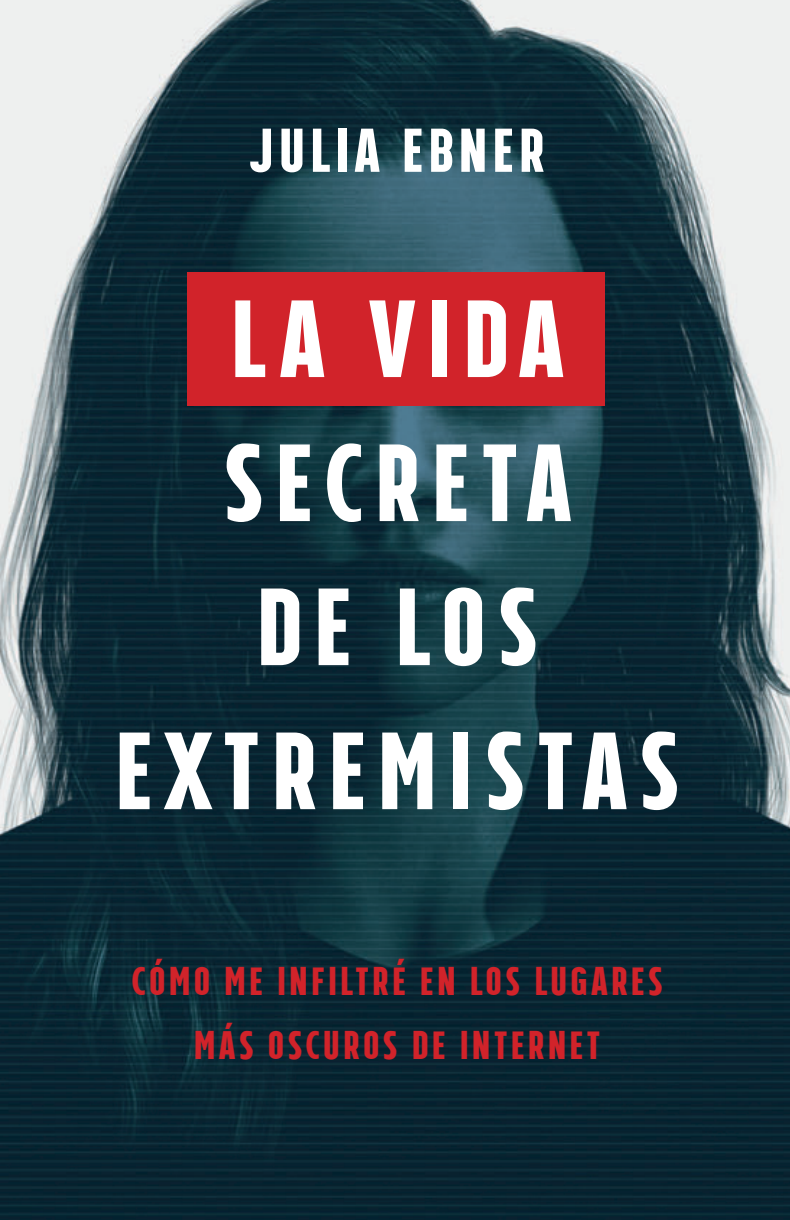
<style>
.page{position:relative;width:790px;height:1220px;background:#fff}
.page>*{position:absolute;margin:0;border:0;box-sizing:border-box;transform-origin:0 0}
.t1{font:110px/144px "Tolyer Boldno.4";letter-spacing:.08em;color:#fff;text-align:center}
.t2{font:62px "Tolyer Boldno.4";letter-spacing:.06em;color:#fff}
.t3{font:40px/64px "Tolyer Boldno.4";letter-spacing:.06em;color:#d1232a;text-align:center}
</style>
<div class="page">
<img style="left:0;top:0;width:789px;height:1220px">
<div style="left:187px;top:273px;width:417px;height:133px;background:#d1232a"></div>
<h2 class="t2" style="left:249px;top:109px;width:297px">JULIA EBNER</h2>
<h1 class="t1" style="left:114px;top:266px;width:568px">LA VIDA<br>SECRETA<br>DE LOS<br>EXTREMISTAS</h1>
<p class="t3" style="left:131px;top:948px;width:533px">CÓMO ME INFILTRÉ EN LOS LUGARES<br>MÁS OSCUROS DE INTERNET</p>
</div>
